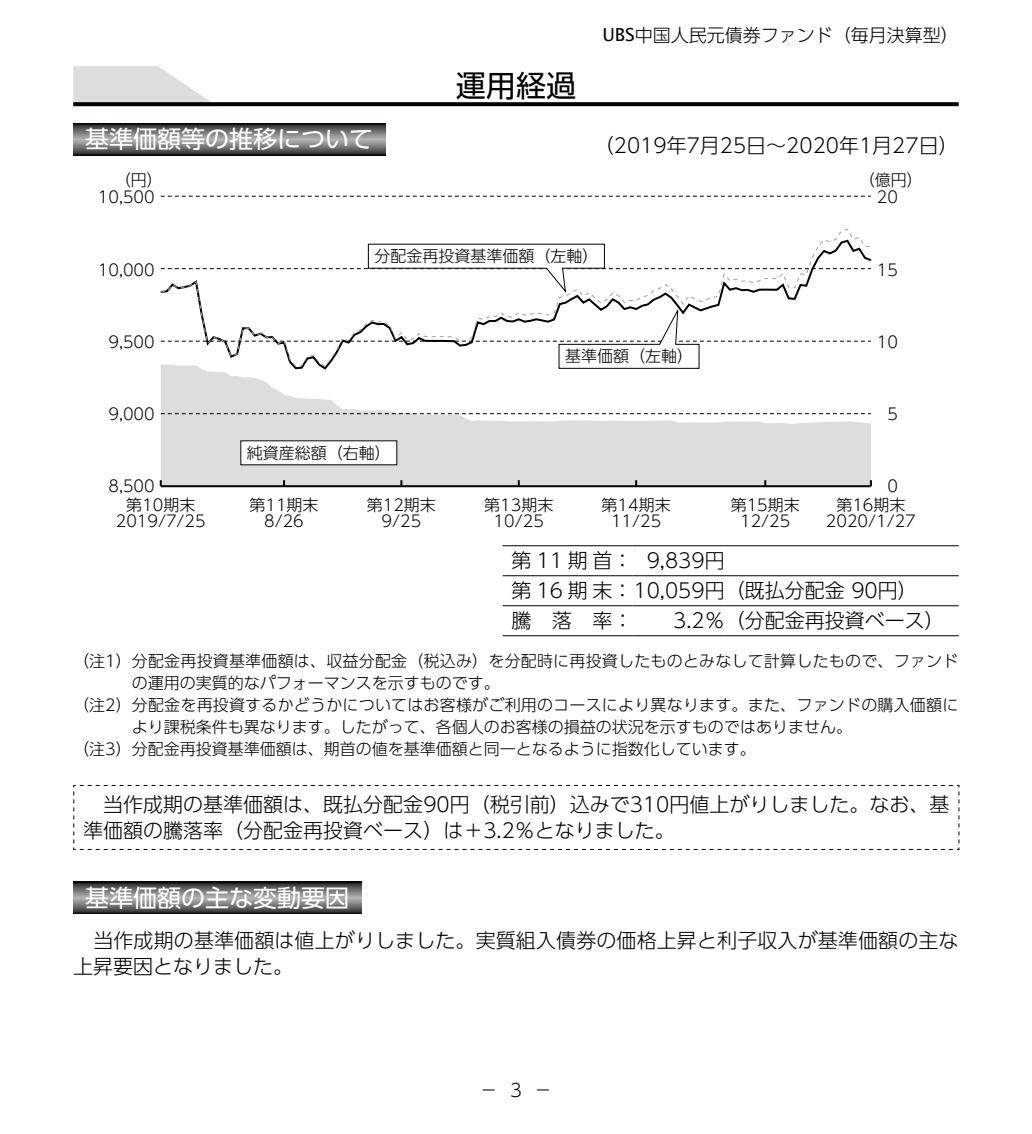
<style>
.page{position:relative;width:1032px;height:1134px;background:#fff}
.page>*{position:absolute;margin:0;border:0;box-sizing:border-box;transform-origin:0 0}
.t1{font:30px "UD Shin Go Pro";color:#000}
.t2{font:24px "UD Shin Go Pro";color:#fff}
.t3{font:300 20px/30px "UD Shin Go Pro";color:#000}
.t4{font:300 18px "UD Shin Go Pro";color:#000}
.t5{font:300 16px/16px "UD Shin Go Pro";color:#000;text-align:center}
.s1{font-family:"Lucida Sans Unicode";font-weight:400}
</style>
<div class="page">
<svg style="left:73px;top:66px;width:138px;height:36px"></svg>
<svg style="left:73px;top:102px;width:886px;height:4px;background:#0b0b0b"></svg>
<svg style="left:73px;top:123px;width:312px;height:32px;background:#6d6c6c"></svg>
<hr style="left:503px;top:545px;width:130px;height:1px;background:#000">
<hr style="left:633px;top:545px;width:92px;height:1px;background:#000">
<hr style="left:725px;top:545px;width:234px;height:1px;background:#000">
<hr style="left:503px;top:635px;width:130px;height:1px;background:#000">
<hr style="left:633px;top:635px;width:92px;height:1px;background:#000">
<hr style="left:725px;top:635px;width:234px;height:1px;background:#000">
<hr style="left:503px;top:575px;width:130px;height:1px;background:#000">
<hr style="left:633px;top:575px;width:92px;height:1px;background:#000">
<hr style="left:725px;top:575px;width:234px;height:1px;background:#000">
<hr style="left:503px;top:605px;width:130px;height:1px;background:#000">
<hr style="left:633px;top:605px;width:92px;height:1px;background:#000">
<hr style="left:725px;top:605px;width:234px;height:1px;background:#000">
<svg style="left:73px;top:785px;width:887px;height:65px"></svg>
<svg style="left:73px;top:882px;width:288px;height:32px;background:#6d6b6c"></svg>
<svg style="left:161px;top:371px;width:710px;height:114px;fill:#dcdddd"></svg>
<svg style="left:161px;top:413px;width:710px;height:1px"></svg>
<svg style="left:161px;top:196px;width:710px;height:1px"></svg>
<hr style="left:161px;top:485px;width:710px;height:2px;background:#000">
<svg style="left:160px;top:228px;width:712px;height:114px"></svg>
<div style="left:241px;top:441px;width:156px;height:24px;background:#fff"></div>
<svg style="left:161px;top:243px;width:710px;height:52px"></svg>
<svg style="left:161px;top:306px;width:710px;height:63px"></svg>
<h1 class="t1" style="left:456px;top:61px;width:121px">運用経過</h1>
<p class="t4" style="left:602px;top:20px;width:358px"><span class="s1">UBS</span>中国人民元債券ファンド（毎月決算型）</p>
<h2 class="t2" style="left:85px;top:120px;width:290px">基準価額等の推移について</h2>
<p class="t3" style="left:594px;top:129px;width:366px">（2019年7月25日～2020年1月27日）</p>
<p class="t5" style="left:115px;top:172px;width:49px">（円）</p>
<p class="t5" style="left:859px;top:172px;width:65px">（億円）</p>
<p class="t5" style="left:98px;top:189px;width:58px">10,500</p>
<p class="t5" style="left:877px;top:189px;width:23px">20</p>
<p class="t5" style="left:98px;top:261px;width:58px">10,000</p>
<p class="t5" style="left:374px;top:248px;width:225px">分配金再投資基準価額（左軸）</p>
<p class="t5" style="left:877px;top:261px;width:23px">15</p>
<p class="t5" style="left:108px;top:333px;width:48px">9,500</p>
<p class="t5" style="left:565px;top:348px;width:129px">基準価額（左軸）</p>
<p class="t5" style="left:877px;top:333px;width:23px">10</p>
<p class="t5" style="left:108px;top:405px;width:48px">9,000</p>
<p class="t5" style="left:887px;top:405px;width:12px">5</p>
<p class="t5" style="left:247px;top:444px;width:145px">純資産総額（右軸）</p>
<p class="t5" style="left:108px;top:478px;width:48px">8,500</p>
<p class="t5" style="left:887px;top:478px;width:12px">0</p>
<p class="t5" style="left:116px;top:497px;width:91px">第10期末<br>2019/7/25</p>
<p class="t5" style="left:249px;top:497px;width:71px">第11期末<br>8/26</p>
<p class="t5" style="left:367px;top:497px;width:71px">第12期末<br>9/25</p>
<p class="t5" style="left:484px;top:497px;width:71px">第13期末<br>10/25</p>
<p class="t5" style="left:601px;top:497px;width:71px">第14期末<br>11/25</p>
<p class="t5" style="left:731px;top:497px;width:71px">第15期末<br>12/25</p>
<p class="t5" style="left:826px;top:497px;width:91px">第16期末<br>2020/1/27</p>
<p class="t3" style="left:512px;top:545px;width:408px">第 11 期首： 9,839円<br>第 16 期末：10,059円（既払分配金 90円）騰落率：</p>
<p class="t3" style="left:673px;top:605px;width:273px">3.2％（分配金再投資ベース）</p>
<p class="t5" style="left:73px;top:653px;width:886px">（注1）分配金再投資基準価額は、収益分配金（税込み）を分配時に再投資したものとみなして計算したもので、ファンド</p>
<p class="t5" style="left:132px;top:675px;width:369px">の運用の実質的なパフォーマンスを示すものです。</p>
<p class="t5" style="left:73px;top:697px;width:886px">（注2）分配金を再投資するかどうかについてはお客様がご利用のコースにより異なります。また、ファンドの購入価額に</p>
<p class="t5" style="left:132px;top:719px;width:721px">より課税条件も異なります。したがって、各個人のお客様の損益の状況を示すものではありません。</p>
<p class="t5" style="left:73px;top:741px;width:684px">（注3）分配金再投資基準価額は、期首の値を基準価額と同一となるように指数化しています。</p>
<p class="t3" style="left:83px;top:791px;width:868px;line-height:26px">　当作成期の基準価額は、既払分配金90円（税引前）込みで310円値上がりしました。なお、基準価額の騰落率（分配金再投資ベース）は＋3.2％となりました。</p>
<h2 class="t2" style="left:85px;top:878px;width:266px">基準価額の主な変動要因</h2>
<p class="t3" style="left:73px;top:927px;width:887px;line-height:26px">　当作成期の基準価額は値上がりしました。実質組入債券の価格上昇と利子収入が基準価額の主な上昇要因となりました。</p>
<p class="t4" style="left:510px;top:1076px;width:13px">3</p>
<p class="t4" style="left:480px;top:1076px;width:73px">－　　－</p>
</div>
